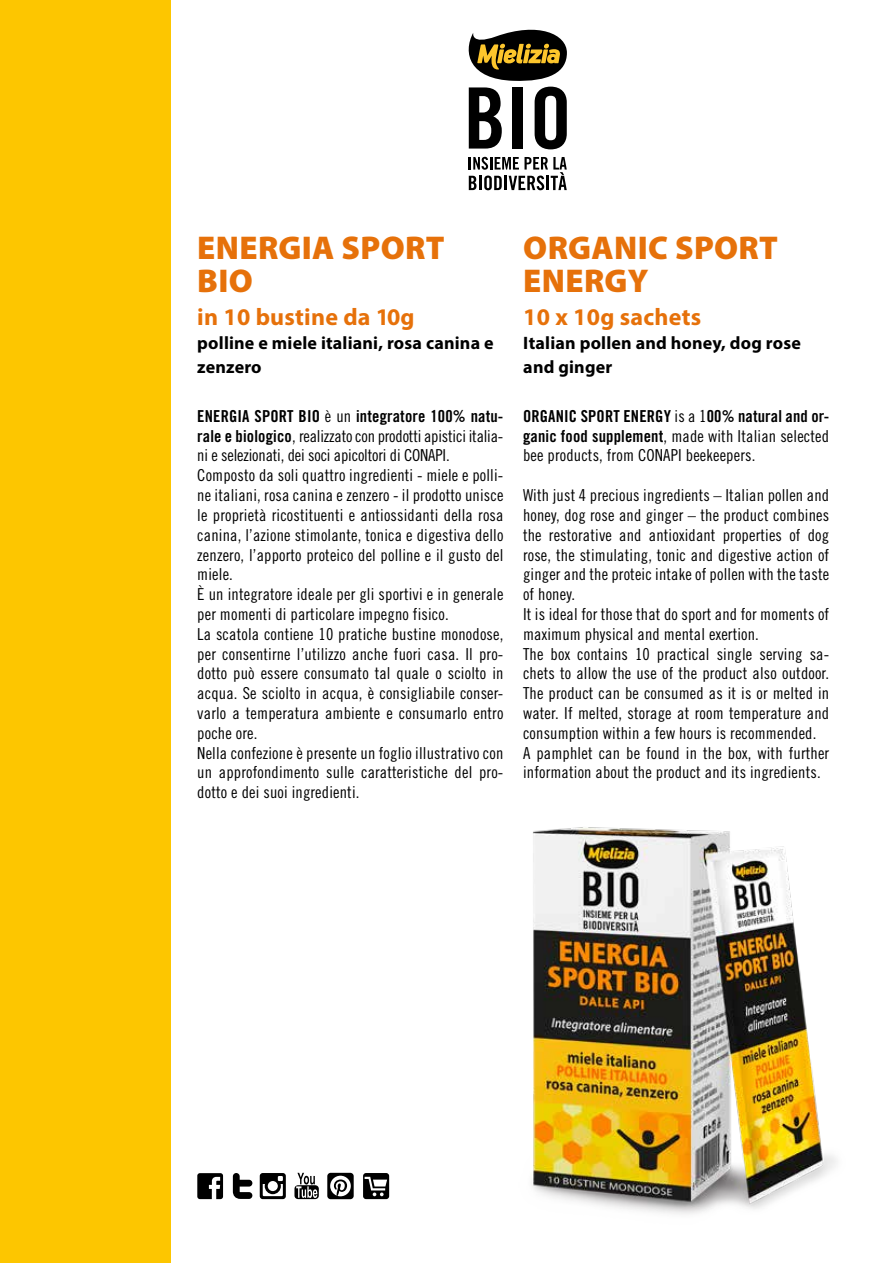
<style>
.page{position:relative;width:893px;height:1263px;background:#fff}
.page>*{position:absolute;margin:0;border:0;box-sizing:border-box;transform-origin:0 0}
.t1{font:900 33px/33px "Myriad Pro";letter-spacing:.01em;color:#e6710a}
.t2{font:700 24px "Myriad Pro";letter-spacing:.01em;color:#e6710a}
.t3{font:700 18px/24px "Myriad Pro";letter-spacing:.01em;color:#000}
.t4{font:16.5px/19.8px "Trade Gothic Cond Eighteen";letter-spacing:.01em;color:#000}
.t5{font:16.5px "Trade Gothic Bold Cond Twenty";letter-spacing:.01em;color:#000}
.s1{font-family:"Trade Gothic Cond Eighteen"}
.s2{font-family:"Trade Gothic Bold Cond Twenty"}
</style>
<div class="page">
<div style="left:0;top:0;width:170px;height:1263px;background:#fdc600"></div>
<img style="left:533px;top:827px;width:304px;height:387px">
<svg style="left:468px;top:29px;width:99px;height:120px"></svg>
<svg style="left:469px;top:157px;width:98px;height:33px"></svg>
<svg style="left:260px;top:1173px;width:26px;height:26px"></svg>
<svg style="left:233px;top:1173px;width:19px;height:26px"></svg>
<svg style="left:197px;top:1173px;width:26px;height:26px"></svg>
<svg style="left:294px;top:1173px;width:25px;height:26px"></svg>
<svg style="left:363px;top:1173px;width:26px;height:26px"></svg>
<svg style="left:327px;top:1173px;width:27px;height:26px"></svg>
<h1 class="t1" style="left:197px;top:230px;width:249px">ENERGIA SPORT<br>BIO</h1>
<h2 class="t2" style="left:197px;top:301px;width:219px">in 10 bustine da 10g</h2>
<p class="t3" style="left:197px;top:330px;width:298px">polline e miele italiani, rosa canina e zenzero</p>
<p class="t5" style="left:197px;top:406px;width:308px">ENERGIA SPORT BIO <span class="s1">è un</span> integratore 100% natu-</p>
<p class="t4" style="left:197px;top:426px;width:308px"><span class="s2">rale e biologico</span>, realizzato con prodotti apistici italia&shy;ni e selezionati, dei soci apicoltori di CONAPI.<br>Composto da soli quattro ingredienti - miele e polli&shy;ne italiani, rosa canina e zenzero - il prodotto unisce le proprietà ricostituenti e antiossidanti della rosa canina, l’azione stimolante, tonica e digestiva dello zenzero, l’apporto proteico del polline e il gusto del miele.<br>È un integratore ideale per gli sportivi e in generale per momenti di particolare impegno fisico.<br>La scatola contiene 10 pratiche bustine monodose, per consentirne l’utilizzo anche fuori casa. Il pro&shy;dotto può essere consumato tal quale o sciolto in acqua. Se sciolto in acqua, è consigliabile conser&shy;varlo a temperatura ambiente e consumarlo entro poche ore.<br>Nella confezione è presente un foglio illustrativo con un approfondimento sulle caratteristiche del pro&shy;dotto e dei suoi ingredienti.</p>
<h1 class="t1" style="left:523px;top:230px;width:256px">ORGANIC SPORT<br>ENERGY</h1>
<h2 class="t2" style="left:523px;top:301px;width:179px">10 x 10g sachets</h2>
<p class="t3" style="left:523px;top:330px;width:279px">Italian pollen and honey, dog rose and ginger</p>
<p class="t5" style="left:523px;top:406px;width:308px">ORGANIC SPORT ENERGY <span class="s1">is a 1</span>00% natural and or-</p>
<p class="t4" style="left:523px;top:426px;width:308px"><span class="s2">ganic food supplement</span>, made with Italian selected bee products, from CONAPI beekeepers.</p>
<p class="t4" style="left:523px;top:485px;width:308px">With just 4 precious ingredients – Italian pollen and honey, dog rose and ginger – the product combines the restorative and antioxidant properties of dog rose, the stimulating, tonic and digestive action of ginger and the proteic intake of pollen with the taste of honey.<br>It is ideal for those that do sport and for moments of maximum physical and mental exertion.<br>The box contains 10 practical single serving sa&shy;chets to allow the use of the product also outdoor.<br>The product can be consumed as it is or melted in water. If melted, storage at room temperature and consumption within a few hours is recommended.<br>A pamphlet can be found in the box, with further information about the product and its ingredients.</p>
</div>
